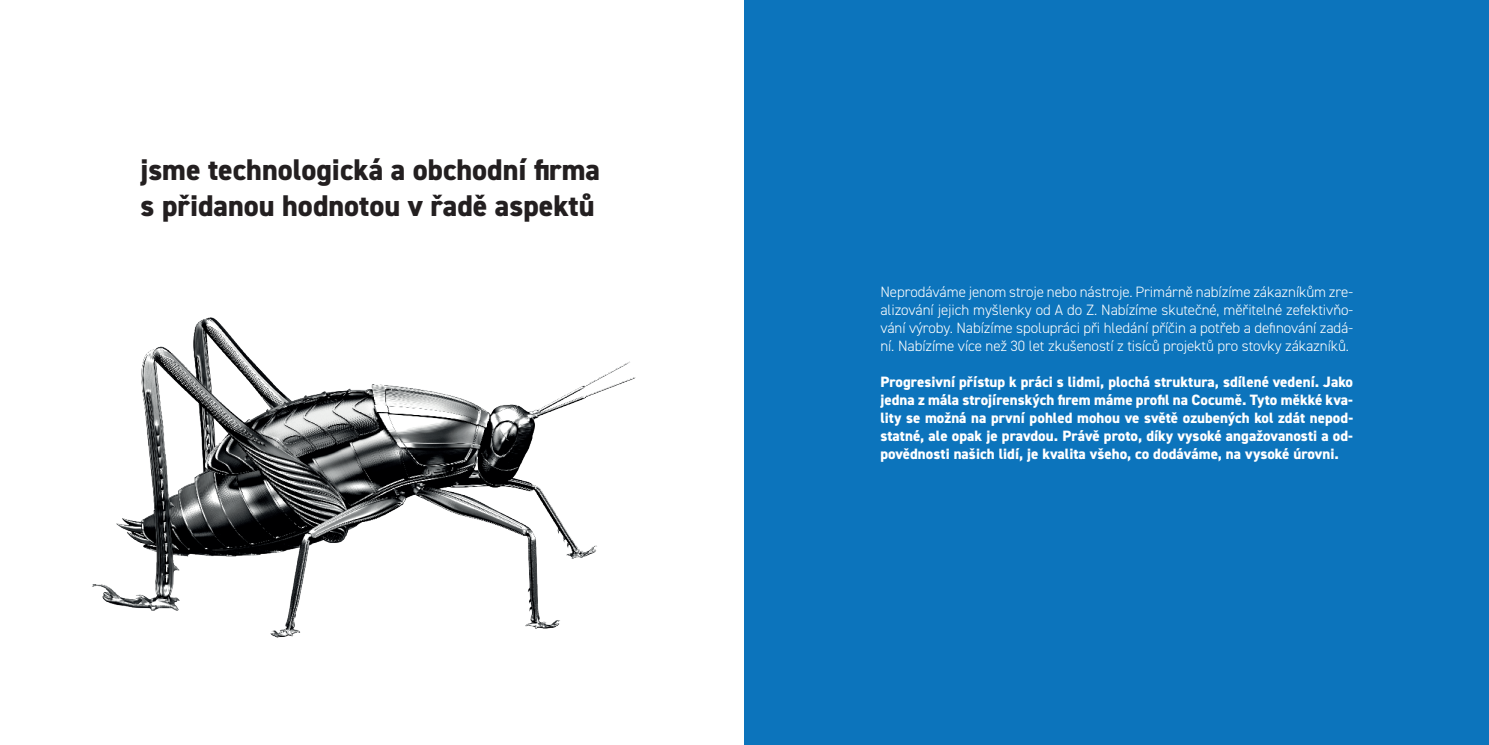
<style>
.page{position:relative;width:1489px;height:745px;background:#fff}
.page>*{position:absolute;margin:0;border:0;box-sizing:border-box;transform-origin:0 0}
.t1{font:800 30px/36px "DIN2014";color:#231f20}
.t2{font:800 15px/18px "DIN2014";letter-spacing:.005em;color:#fff;text-align:justify}
.t3{font:300 15px/18px "DIN2014";letter-spacing:-.005em;color:#fff;text-align:justify}
</style>
<div class="page">
<img style="left:92px;top:317px;width:544px;height:321px">
<div style="left:744px;top:0;width:744px;height:744px;background:#0c74bc"></div>
<h1 class="t1" style="left:141px;top:151px;width:461px">jsme technologická a obchodní firma s přidanou hodnotou v řadě aspektů</h1>
<p class="t3" style="left:880px;top:283px;width:474px">Neprodáváme jenom stroje nebo nástroje. Primárně nabízíme zákazníkům zre&shy;alizování jejich myšlenky od A do Z. Nabízíme skutečné, měřitelné zefektivňo&shy;vání výroby. Nabízíme spolupráci při hledání příčin a potřeb a definování zadá&shy;ní. Nabízíme více než 30 let zkušeností z tisíců projektů pro stovky zákazníků.</p>
<p class="t2" style="left:880px;top:373px;width:474px">Progresivní přístup k práci s lidmi, plochá struktura, sdílené vedení. Jako jedna z mála strojírenských firem máme profil na Cocumě. Tyto měkké kva&shy;lity se možná na první pohled mohou ve světě ozubených kol zdát nepod&shy;statné, ale opak je pravdou. Právě proto, díky vysoké angažovanosti a od&shy;povědnosti našich lidí, je kvalita všeho, co dodáváme, na vysoké úrovni.</p>
</div>
